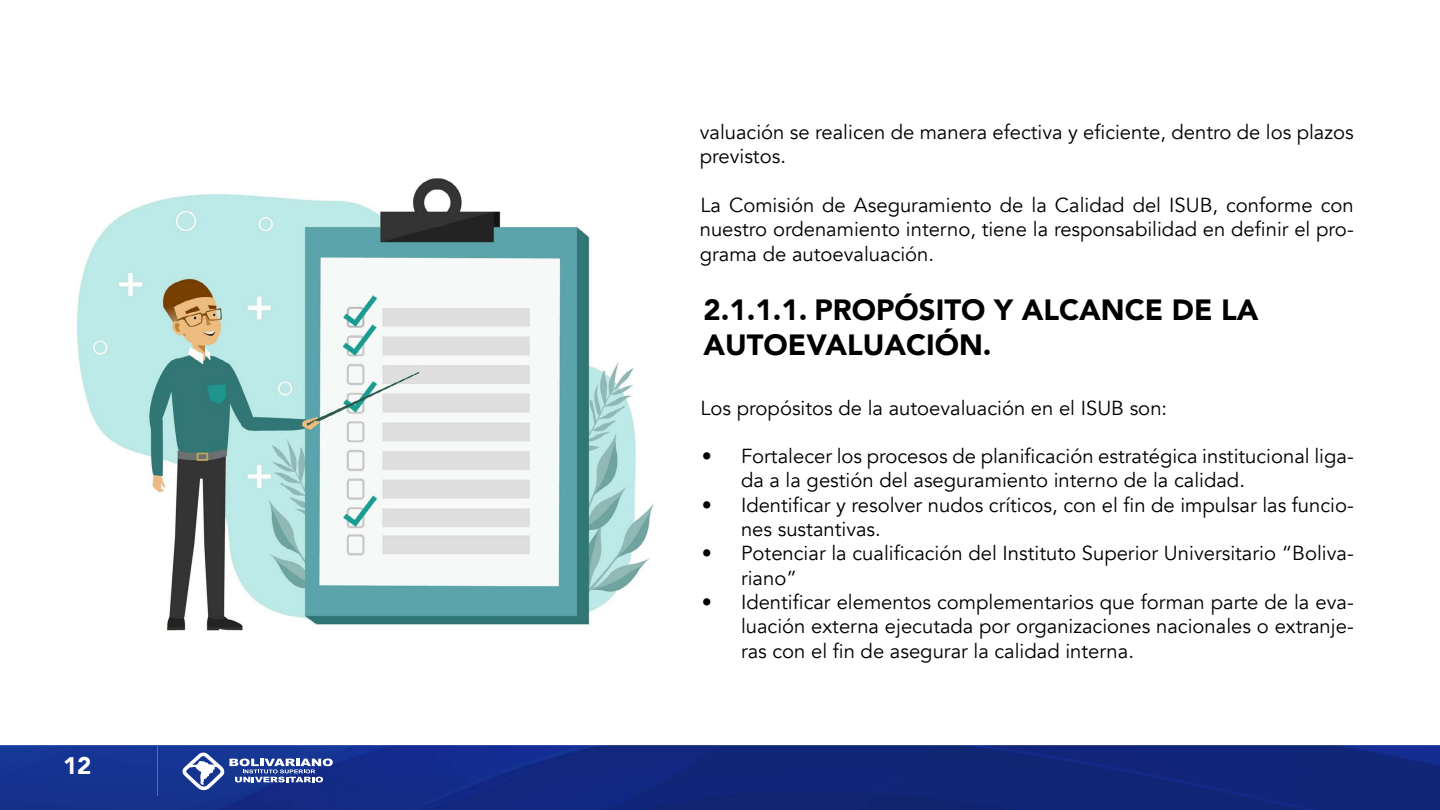
<style>
.page{position:relative;width:1440px;height:810px;background:#fff}
.page>*{position:absolute;margin:0;border:0;box-sizing:border-box;transform-origin:0 0}
.t1{font:900 29.25px/35.1px "Avenir";color:#000}
.t2{font:900 24px "Avenir";color:#fff}
.t3{font:20.25px/24.3px "Avenir";color:#000}
</style>
<div class="page">
<img style="left:0;top:745px;width:1440px;height:65px">
<svg style="left:181px;top:753px;width:152px;height:37px"></svg>
<hr style="left:157px;top:745px;width:1px;height:51px;background:#008ed5">
<img style="left:76px;top:178px;width:578px;height:453px">
<p class="t2" style="left:63px;top:745px;width:30px">12</p>
<p class="t3" style="left:700px;top:120px;width:656px">valuación se realicen de manera efectiva y eficiente, dentro de los plazos previstos.</p>
<p class="t3" style="left:700px;top:193px;width:656px;text-align:justify">La Comisión de Aseguramiento de la Calidad del ISUB, conforme con nuestro ordenamiento interno, tiene la responsabilidad en definir el pro&shy;grama de autoevaluación.</p>
<h1 class="t1" style="left:704px;top:292px;width:557px">2.1.1.1. PROPÓSITO Y ALCANCE DE LA<br>AUTOEVALUACIÓN.</h1>
<p class="t3" style="left:700px;top:396px;width:468px">Los propósitos de la autoevaluación en el ISUB son:</p>
<p class="t3" style="left:741px;top:444px;width:614px;text-indent:-39px">• Fortalecer los procesos de planificación estratégica institucional liga&shy;da a la gestión del aseguramiento interno de la calidad.</p>
<p class="t3" style="left:741px;top:493px;width:614px;text-indent:-39px">• Identificar y resolver nudos críticos, con el fin de impulsar las funcio&shy;nes sustantivas.</p>
<p class="t3" style="left:741px;top:542px;width:614px;text-indent:-39px">• Potenciar la cualificación del Instituto Superior Universitario “Boliva&shy;riano”</p>
<p class="t3" style="left:741px;top:590px;width:614px;text-align:justify;text-indent:-39px">• Identificar elementos complementarios que forman parte de la eva&shy;luación externa ejecutada por organizaciones nacionales o extranje&shy;ras con el fin de asegurar la calidad interna.</p>
</div>
